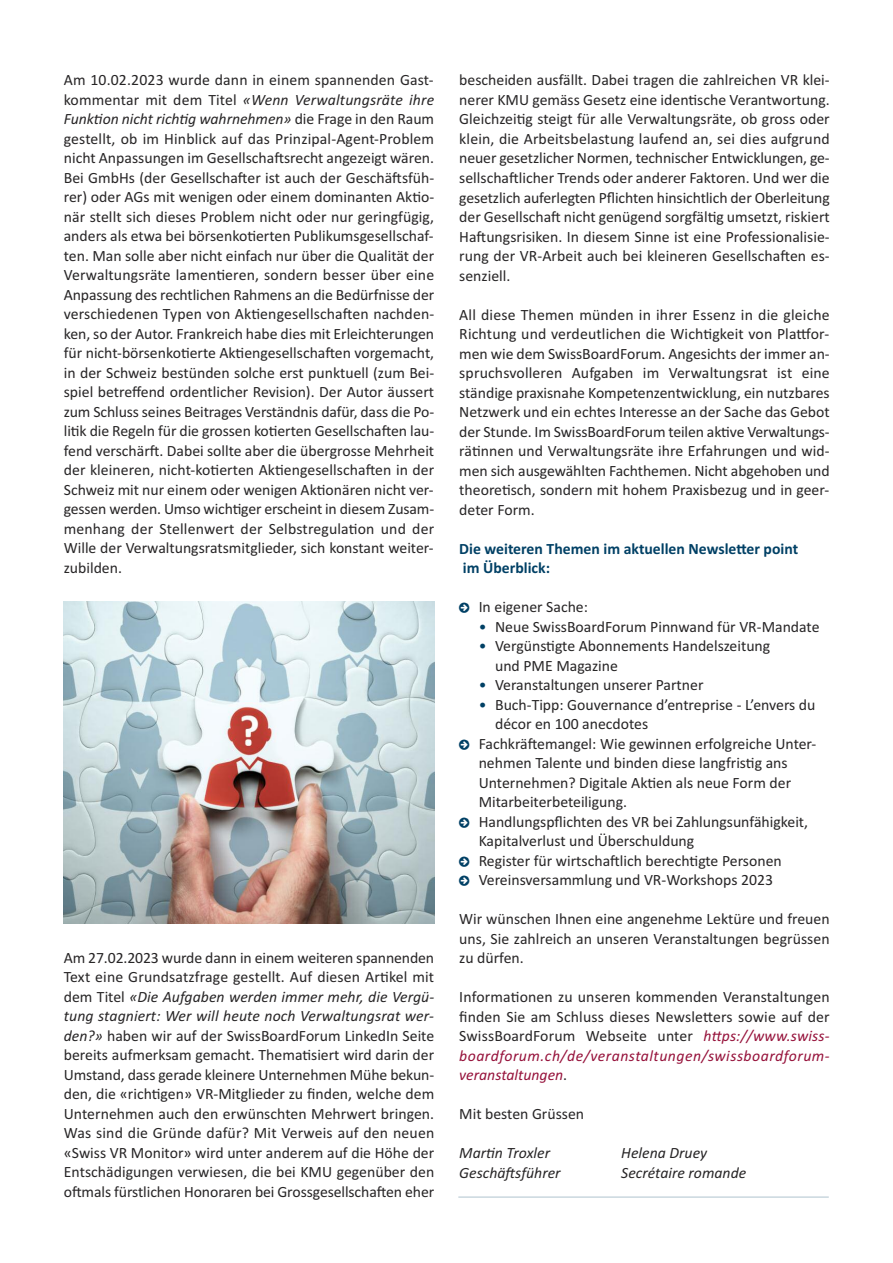
<style>
.page{position:relative;width:893px;height:1263px;background:#fff}
.page>*{position:absolute;margin:0;border:0;box-sizing:border-box;transform-origin:0 0}
.t1{font:15.75px/19.5px "Calibri";color:#272526;text-align:justify}
.t2{font:italic 15.75px "Calibri";color:#272526}
.t3{font:700 15.75px/19.5px "Calibri";color:#004065}
.s1{font-style:italic}
.s2{color:#004065}
.s3{font-style:italic;color:#96123b}
</style>
<div class="page">
<hr style="left:458px;top:1196px;width:371px;height:1px;background:#b3c6d1">
<img style="left:64px;top:601px;width:371px;height:322px">
<p class="t1" style="left:64px;top:70px;width:372px">Am 10.02.2023 wurde dann in einem spannenden Gast&shy;kommentar mit dem Titel <span class="s1">«Wenn Verwaltungsräte ihre Funktion nicht richtig wahrnehmen»</span> die Frage in den Raum gestellt, ob im Hinblick auf das Prinzipal-Agent-Problem nicht Anpassungen im Gesellschaftsrecht angezeigt wären.<br>Bei GmbHs (der Gesellschafter ist auch der Geschäftsfüh&shy;rer) oder AGs mit wenigen oder einem dominanten Aktio&shy;när stellt sich dieses Problem nicht oder nur geringfügig, anders als etwa bei börsenkotierten Publikumsgesellschaf&shy;ten. Man solle aber nicht einfach nur über die Qualität der Verwaltungsräte lamentieren, sondern besser über eine Anpassung des rechtlichen Rahmens an die Bedürfnisse der verschiedenen Typen von Aktiengesellschaften nachden&shy;ken, so der Autor. Frankreich habe dies mit Erleichterungen für nicht-börsenkotierte Aktiengesellschaften vorgemacht, in der Schweiz bestünden solche erst punktuell (zum Bei&shy;spiel betreffend ordentlicher Revision). Der Autor äussert zum Schluss seines Beitrages Verständnis dafür, dass die Po&shy;litik die Regeln für die grossen kotierten Gesellschaften lau&shy;fend verschärft. Dabei sollte aber die übergrosse Mehrheit der kleineren, nicht-kotierten Aktiengesellschaften in der Schweiz mit nur einem oder wenigen Aktionären nicht ver&shy;gessen werden. Umso wichtiger erscheint in diesem Zusam&shy;menhang der Stellenwert der Selbstregulation und der Wille der Verwaltungsratsmitglieder, sich konstant weiter&shy;zubilden.</p>
<p class="t1" style="left:64px;top:947px;width:372px">Am 27.02.2023 wurde dann in einem weiteren spannenden Text eine Grundsatzfrage gestellt. Auf diesen Artikel mit dem Titel <span class="s1">«Die Aufgaben werden immer mehr, die Vergü&shy;tung stagniert: Wer will heute noch Verwaltungsrat wer&shy;den?»</span> haben wir auf der SwissBoardForum LinkedIn Seite bereits aufmerksam gemacht. Thematisiert wird darin der Umstand, dass gerade kleinere Unternehmen Mühe bekun&shy;den, die «richtigen» VR-Mitglieder zu finden, welche dem Unternehmen auch den erwünschten Mehrwert bringen.<br>Was sind die Gründe dafür? Mit Verweis auf den neuen «Swiss VR Monitor» wird unter anderem auf die Höhe der Entschädigungen verwiesen, die bei KMU gegenüber den oftmals fürstlichen Honoraren bei Grossgesellschaften eher</p>
<p class="t1" style="left:459px;top:70px;width:372px">bescheiden ausfällt. Dabei tragen die zahlreichen VR klei&shy;nerer KMU gemäss Gesetz eine identische Verantwortung.<br>Gleichzeitig steigt für alle Verwaltungsräte, ob gross oder klein, die Arbeitsbelastung laufend an, sei dies aufgrund neuer gesetzlicher Normen, technischer Entwicklungen, ge&shy;sellschaftlicher Trends oder anderer Faktoren. Und wer die gesetzlich auferlegten Pflichten hinsichtlich der Oberleitung der Gesellschaft nicht genügend sorgfältig umsetzt, riskiert Haftungsrisiken. In diesem Sinne ist eine Professionalisie&shy;rung der VR-Arbeit auch bei kleineren Gesellschaften es&shy;senziell.</p>
<p class="t1" style="left:459px;top:304px;width:372px">All diese Themen münden in ihrer Essenz in die gleiche Richtung und verdeutlichen die Wichtigkeit von Plattfor&shy;men wie dem SwissBoardForum. Angesichts der immer an&shy;spruchsvolleren Aufgaben im Verwaltungsrat ist eine ständige praxisnahe Kompetenzentwicklung, ein nutzbares Netzwerk und ein echtes Interesse an der Sache das Gebot der Stunde. Im SwissBoardForum teilen aktive Verwaltungs&shy;rätinnen und Verwaltungsräte ihre Erfahrungen und wid&shy;men sich ausgewählten Fachthemen. Nicht abgehoben und theoretisch, sondern mit hohem Praxisbezug und in geer&shy;deter Form.</p>
<p class="t3" style="left:459px;top:538px;width:340px">Die weiteren Themen im aktuellen Newsletter point im Überblick:</p>
<p class="t1" style="left:479px;top:597px;width:111px">In eigener Sache:</p>
<p class="t1" style="left:479px;top:616px;width:342px"><span class="s2">•</span> Neue SwissBoardForum Pinnwand für VR-Mandate</p>
<p class="t1" style="left:495px;top:636px;width:277px;text-indent:-16px"><span class="s2">•</span> Vergünstigte Abonnements Handelszeitung und PME Magazine</p>
<p class="t1" style="left:479px;top:675px;width:226px"><span class="s2">•</span> Veranstaltungen unserer Partner</p>
<p class="t1" style="left:479px;top:694px;width:338px"><span class="s2">•</span> Buch-Tipp: Gouvernance d’entreprise - L’envers du</p>
<p class="t1" style="left:495px;top:714px;width:155px">décor en 100 anecdotes</p>
<p class="t1" style="left:479px;top:733px;width:339px">Fachkräftemangel: Wie gewinnen erfolgreiche Unter-</p>
<p class="t1" style="left:479px;top:753px;width:310px">nehmen Talente und binden diese langfristig ans</p>
<p class="t1" style="left:479px;top:772px;width:314px">Unternehmen? Digitale Aktien als neue Form der</p>
<p class="t1" style="left:479px;top:792px;width:150px">Mitarbeiterbeteiligung.</p>
<p class="t1" style="left:479px;top:811px;width:331px">Handlungspflichten des VR bei Zahlungsunfähigkeit,</p>
<p class="t1" style="left:479px;top:831px;width:217px">Kapitalverlust und Überschuldung</p>
<p class="t1" style="left:479px;top:850px;width:305px">Register für wirtschaftlich berechtigte Personen</p>
<p class="t1" style="left:479px;top:870px;width:296px">Vereinsversammlung und VR-Workshops 2023</p>
<p class="t1" style="left:459px;top:909px;width:372px">Wir wünschen Ihnen eine angenehme Lektüre und freuen uns, Sie zahlreich an unseren Veranstaltungen begrüssen zu dürfen.</p>
<p class="t1" style="left:459px;top:987px;width:372px">Informationen zu unseren kommenden Veranstaltungen finden Sie am Schluss dieses Newsletters sowie auf der SwissBoardForum Webseite unter <span class="s3">https://www.swiss&shy;boardforum.ch/de/veranstaltungen/swissboardforum&shy;veranstaltungen</span>.</p>
<p class="t1" style="left:459px;top:1104px;width:126px">Mit besten Grüssen</p>
<p class="t2" style="left:459px;top:1143px;width:92px">Martin Troxler</p>
<p class="t2" style="left:621px;top:1143px;width:87px">Helena Druey</p>
<p class="t2" style="left:459px;top:1163px;width:103px">Geschäftsführer</p>
<p class="t2" style="left:621px;top:1163px;width:127px">Secrétaire romande</p>
</div>
